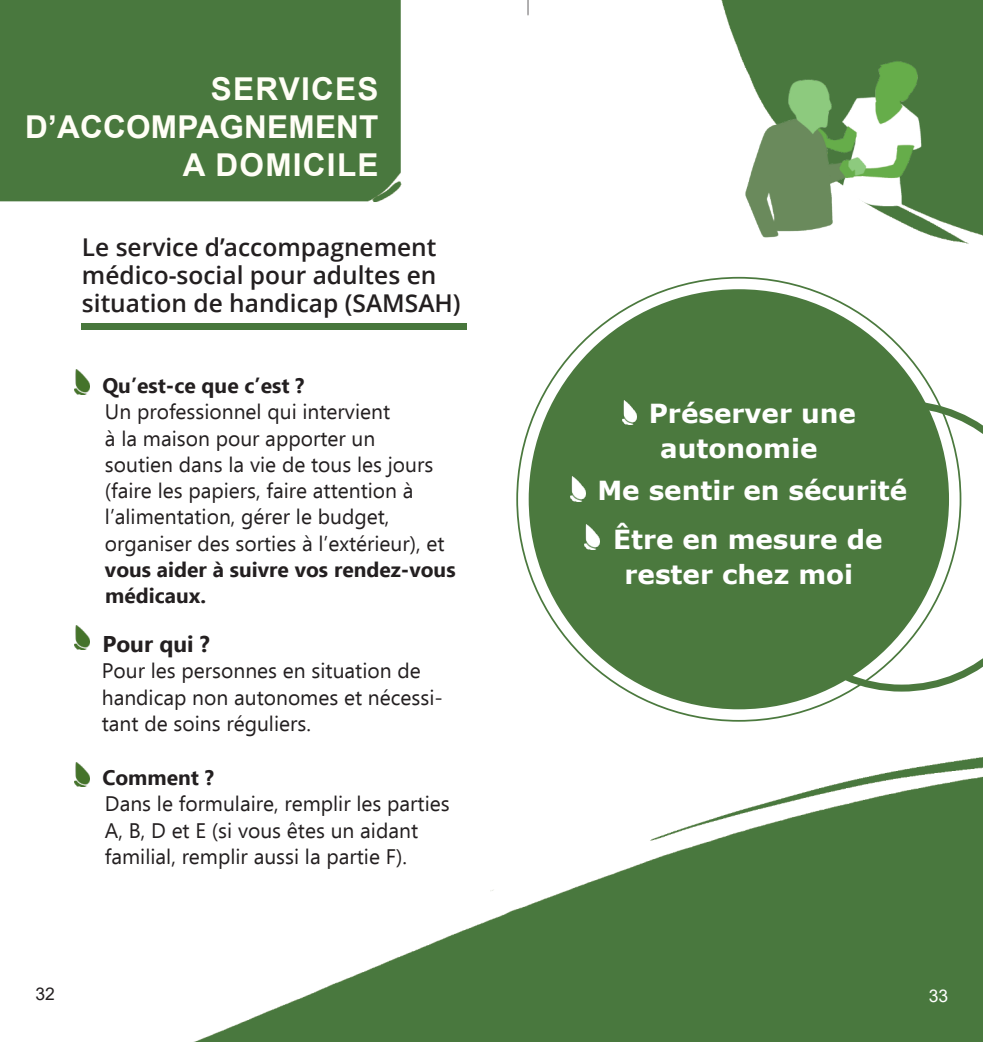
<style>
.page{position:relative;width:983px;height:1042px;background:#fff}
.page>*{position:absolute;margin:0;border:0;box-sizing:border-box;transform-origin:0 0}
.t1{font:700 31.5px/37.8px "Arial";letter-spacing:.02em;color:#fffef6;text-align:right}
.t2{font:700 26.25px/35px "Verdana";color:#fff}
.t3{font:600 24.5px/28px "Open Sans";color:#231f20}
.t4{font:700 22.75px "Ebrima";color:#231f20}
.t5{font:21px/26.2px "Ebrima";color:#231f20}
.t6{font:700 21px/26.2px "Ebrima";color:#231f20}
.t7{font:17.5px "Arial";color:#231f20}
.t8{font:17.5px "Arial";color:#fff}
</style>
<div class="page">
<img style="left:0;top:0;width:982px;height:1042px">
<svg style="left:824px;top:401px;width:158px;height:290px"></svg>
<div style="left:528px;top:289px;width:420px;height:420px;background:#4b793e;border-radius:50%"></div>
<img style="left:737px;top:54px;width:201px;height:197px">
<div style="left:82px;top:324px;width:384px;height:6px;background:#48773c"></div>
<img style="left:75px;top:370px;width:14px;height:24px">
<img style="left:75px;top:625px;width:14px;height:24px">
<img style="left:75px;top:762px;width:14px;height:24px">
<img style="left:622px;top:400px;width:14px;height:25px">
<img style="left:570px;top:477px;width:15px;height:24px">
<img style="left:584px;top:525px;width:15px;height:24px">
<h1 class="t1" style="left:25px;top:73px;width:355px">SERVICES<br>D’ACCOMPAGNEMENT<br>A DOMICILE</h1>
<p class="t3" style="left:82px;top:235px;width:380px">Le service d’accompagnement médico-social pour adultes en situation de handicap (SAMSAH)</p>
<p class="t6" style="left:102px;top:375px;width:204px">Qu’est-ce que c’est ?</p>
<p class="t5" style="left:105px;top:401px;width:341px">Un professionnel qui intervient<br>à la maison pour apporter un soutien dans la vie de tous les jours (faire les papiers, faire attention à l’alimentation, gérer le budget, organiser des sorties à l’extérieur), et</p>
<p class="t6" style="left:105px;top:558px;width:352px">vous aider à suivre vos rendez-vous médicaux.</p>
<p class="t4" style="left:102px;top:635px;width:109px">Pour qui ?</p>
<p class="t5" style="left:102px;top:660px;width:342px">Pour les personnes en situation de handicap non autonomes et nécessi&shy;tant de soins réguliers.</p>
<p class="t6" style="left:102px;top:767px;width:113px">Comment ?</p>
<p class="t5" style="left:105px;top:793px;width:346px">Dans le formulaire, remplir les parties<br>A, B, D et E (si vous êtes un aidant familial, remplir aussi la partie F).</p>
<p class="t2" style="left:660px;top:398px;width:197px;text-indent:-12px">Préserver une autonomie</p>
<p class="t2" style="left:597px;top:468px;width:311px;line-height:49px;text-align:center">Me sentir en sécurité<br>Être en mesure de</p>
<p class="t2" style="left:624px;top:559px;width:230px">rester chez moi</p>
<p class="t7" style="left:35px;top:987px;width:21px">32</p>
<p class="t8" style="left:928px;top:989px;width:21px">33</p>
</div>
